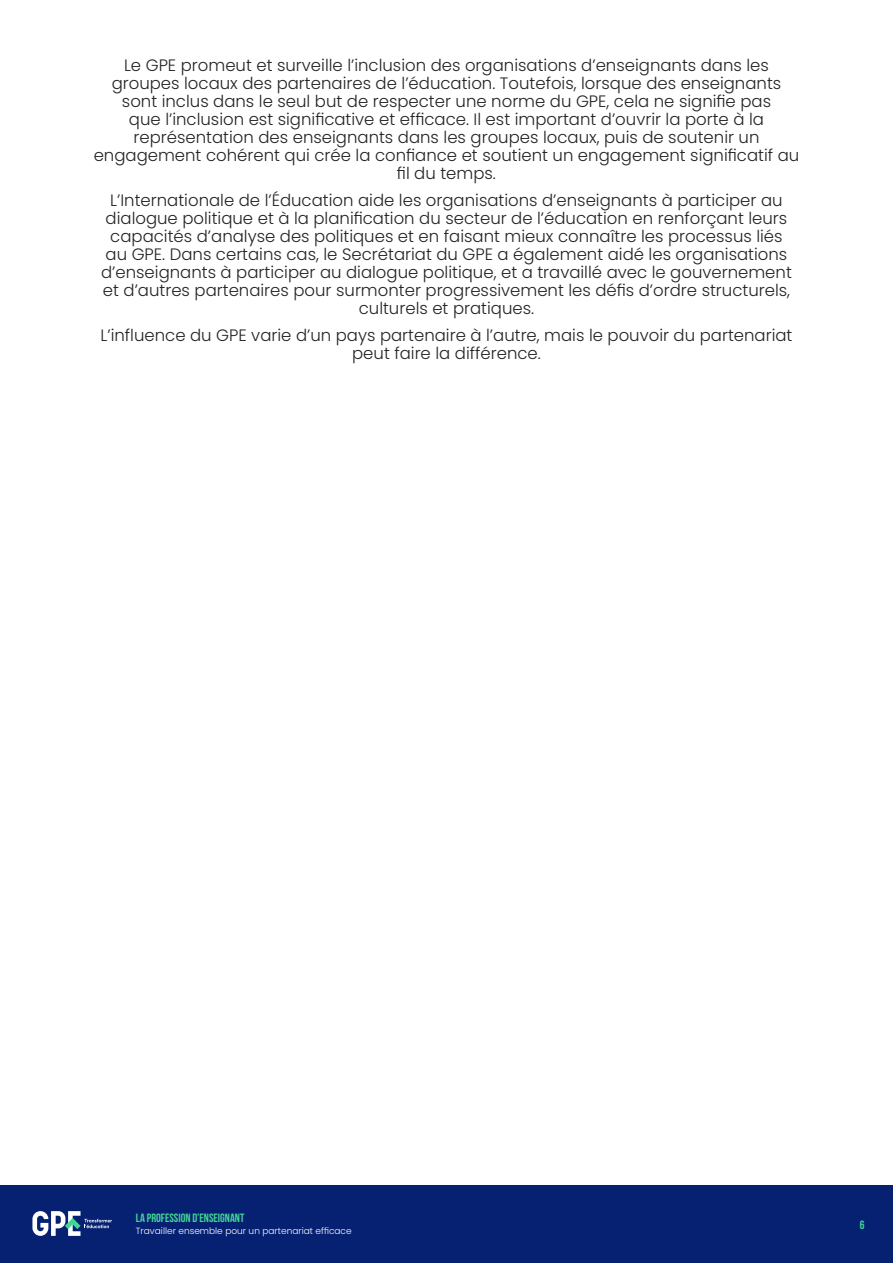
<style>
.page{position:relative;width:893px;height:1263px;background:#fff}
.page>*{position:absolute;margin:0;border:0;box-sizing:border-box;transform-origin:0 0}
.t1{font:300 16.5px/18px "Poppins";color:#232323;text-align:center}
.t2{font:700 12px "Bebas Neue";color:#42d696}
.t3{font:300 9px "Poppins";color:#fff}
</style>
<div class="page">
<div style="left:0;top:1185px;width:893px;height:78px;background:#062172"></div>
<svg style="left:32px;top:1211px;width:80px;height:25px"></svg>
<p class="t1" style="left:94px;top:57px;width:707px">Le GPE promeut et surveille l’inclusion des organisations d’enseignants dans les groupes locaux des partenaires de l’éducation. Toutefois, lorsque des enseignants sont inclus dans le seul but de respecter une norme du GPE, cela ne signifie pas<br>que l’inclusion est significative et efficace. Il est important d’ouvrir la porte à la représentation des enseignants dans les groupes locaux, puis de soutenir un engagement cohérent qui crée la confiance et soutient un engagement significatif au fil du temps.</p>
<p class="t1" style="left:101px;top:192px;width:692px">L’Internationale de l’Éducation aide les organisations d’enseignants à participer au dialogue politique et à la planification du secteur de l’éducation en renforçant leurs capacités d’analyse des politiques et en faisant mieux connaître les processus liés au GPE. Dans certains cas, le Secrétariat du GPE a également aidé les organisations d’enseignants à participer au dialogue politique, et a travaillé avec le gouvernement et d’autres partenaires pour surmonter progressivement les défis d’ordre structurels, culturels et pratiques.</p>
<p class="t1" style="left:101px;top:327px;width:693px">L’influence du GPE varie d’un pays partenaire à l’autre, mais le pouvoir du partenariat peut faire la différence.</p>
<p class="t2" style="left:136px;top:1211px;width:137px">GLOBAL PARTNERSHIP FOR EDUCATION</p>
<p class="t3" style="left:136px;top:1225px;width:187px">Working together for effective partnership</p>
<p class="t2" style="left:136px;top:1211px;width:110px">LA PROFESSION D’ENSEIGNANT</p>
<p class="t3" style="left:136px;top:1225px;width:217px">Travailler ensemble pour un partenariat efficace</p>
<p class="t2" style="left:860px;top:1211px;width:6px">6</p>
<p class="t2" style="left:860px;top:1218px;width:6px">6</p>
</div>
